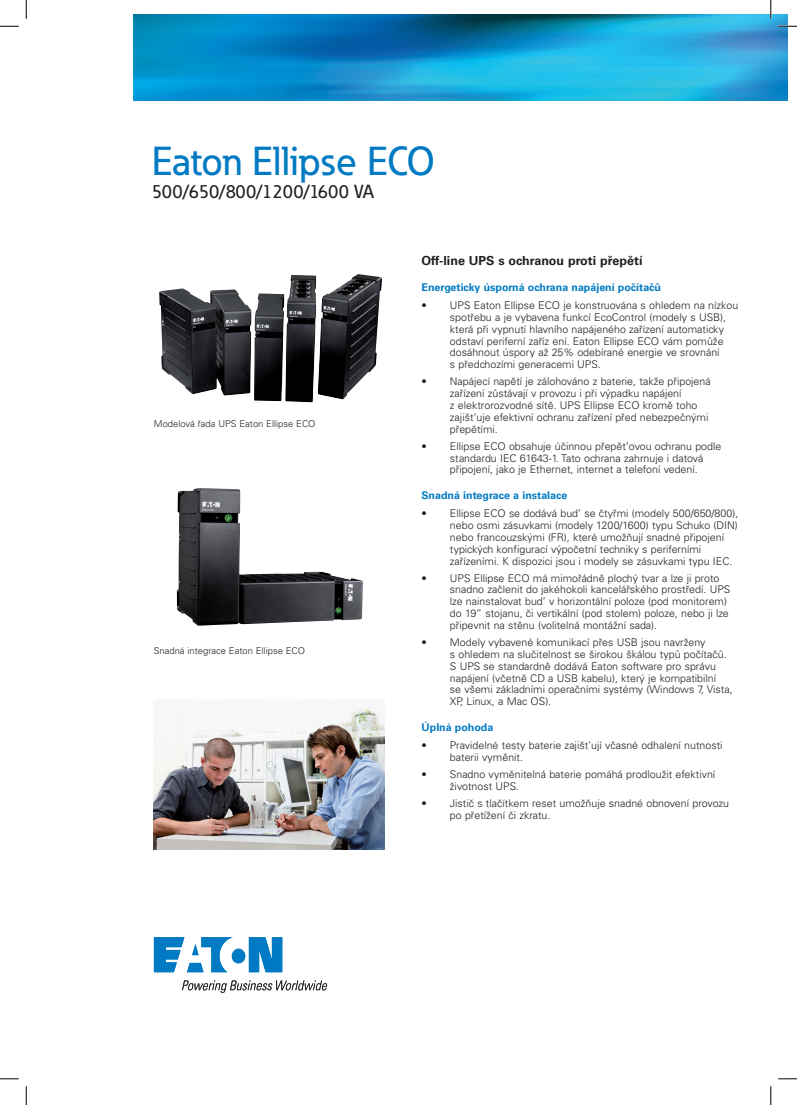
<style>
.page{position:relative;width:797px;height:1105px;background:#fff}
.page>*{position:absolute;margin:0;border:0;box-sizing:border-box;transform-origin:0 0}
.t1{font:500 40px "Eaton";letter-spacing:-.005em;color:#007ac2}
.t2{font:500 18.75px "Eaton";color:#231f20}
.t3{font:700 12.5px "Univers";color:#231f20}
.t4{font:300 10.62px/11.9px "Univers";color:#231f20}
.t5{font:700 10.62px "Univers";color:#007ac2}
.t6{font:300 9.38px "Univers";color:#231f20}
</style>
<div class="page">
<img style="left:134px;top:15px;width:653px;height:86px">
<svg style="left:154px;top:937px;width:128px;height:35px"></svg>
<svg style="left:182px;top:980px;width:145px;height:13px"></svg>
<img style="left:154px;top:708px;width:230px;height:141px">
<img style="left:159px;top:274px;width:223px;height:128px">
<img style="left:177px;top:488px;width:186px;height:138px">
<svg style="left:0;top:25px;width:19px;height:2px"></svg>
<svg style="left:778px;top:25px;width:19px;height:2px"></svg>
<svg style="left:0;top:1078px;width:19px;height:1px"></svg>
<svg style="left:778px;top:1078px;width:19px;height:1px"></svg>
<svg style="left:25px;top:0;width:2px;height:19px"></svg>
<svg style="left:25px;top:1086px;width:2px;height:19px"></svg>
<svg style="left:770px;top:0;width:1px;height:19px"></svg>
<svg style="left:770px;top:1086px;width:1px;height:19px"></svg>
<h1 class="t1" style="left:152px;top:147px;width:284px">Eaton Ellipse ECO</h1>
<h2 class="t2" style="left:152px;top:184px;width:224px">500/650/800/1200/1600 VA</h2>
<p class="t6" style="left:154px;top:420px;width:163px">Modelová řada UPS Eaton Ellipse ECO</p>
<p class="t6" style="left:154px;top:647px;width:153px">Snadná integrace Eaton Ellipse ECO</p>
<p class="t3" style="left:421px;top:256px;width:222px">Off-line UPS s ochranou proti přepětí</p>
<p class="t5" style="left:421px;top:283px;width:241px">Energeticky úsporná ochrana napájení počítačů</p>
<p class="t4" style="left:450px;top:300px;width:290px;text-indent:-28px">• UPS Eaton Ellipse ECO je konstruována s ohledem na nízkou spotřebu a je vybavena funkcí EcoControl (modely s USB), která při vypnutí hlavního napájeného zařízení automaticky odstaví periferní zaříz ení. Eaton Ellipse ECO vám pomůže dosáhnout úspory až 25% odebírané energie ve srovnání<br>s předchozími generacemi UPS.</p>
<p class="t4" style="left:450px;top:376px;width:262px;text-indent:-28px">• Napájecí napětí je zálohováno z baterie, takže připojená zařízení zůstávají v provozu i při výpadku napájení<br>z elektrorozvodné sítě. UPS Ellipse ECO kromě toho zajišťuje efektivní ochranu zařízení před nebezpečnými přepětími.</p>
<p class="t4" style="left:450px;top:441px;width:273px;text-indent:-28px">• Ellipse ECO obsahuje účinnou přepěťovou ochranu podle standardu IEC 61643-1. Tato ochrana zahrnuje i datová připojení, jako je Ethernet, internet a telefoní vedení.</p>
<p class="t5" style="left:421px;top:491px;width:147px">Snadná integrace a instalace</p>
<p class="t4" style="left:450px;top:508px;width:290px;text-indent:-28px">• Ellipse ECO se dodává buď se čtyřmi (modely 500/650/800), nebo osmi zásuvkami (modely 1200/1600) typu Schuko (DIN) nebo francouzskými (FR), které umožňují snadné připojení typických konfigurací výpočetní techniky s periferními zařízeními. K dispozici jsou i modely se zásuvkami typu IEC.</p>
<p class="t4" style="left:450px;top:573px;width:282px;text-indent:-28px">• UPS Ellipse ECO má mimořádně plochý tvar a lze ji proto snadno začlenit do jakéhokoli kancelářského prostředí. UPS lze nainstalovat buď v horizontální poloze (pod monitorem) do 19” stojanu, či vertikální (pod stolem) poloze, nebo ji lze připevnit na stěnu (volitelná montážní sada).</p>
<p class="t4" style="left:450px;top:637px;width:284px;text-indent:-28px">• Modely vybavené komunikací přes USB jsou navrženy<br>s ohledem na slučitelnost se širokou škálou typů počítačů.<br>S UPS se standardně dodává Eaton software pro správu napájení (včetně CD a USB kabelu), který je kompatibilní<br>se všemi základními operačními systémy (Windows 7, Vista, XP, Linux, a Mac OS).</p>
<p class="t5" style="left:421px;top:723px;width:73px">Úplná pohoda</p>
<p class="t4" style="left:450px;top:740px;width:274px;text-indent:-28px">• Pravidelné testy baterie zajišťují včasné odhalení nutnosti baterii vyměnit.</p>
<p class="t4" style="left:450px;top:769px;width:267px;text-indent:-28px">• Snadno vyměnitelná baterie pomáhá prodloužit efektivní životnost UPS.</p>
<p class="t4" style="left:450px;top:798px;width:281px;text-indent:-28px">• Jistič s tlačítkem reset umožňuje snadné obnovení provozu po přetížení či zkratu.</p>
</div>
